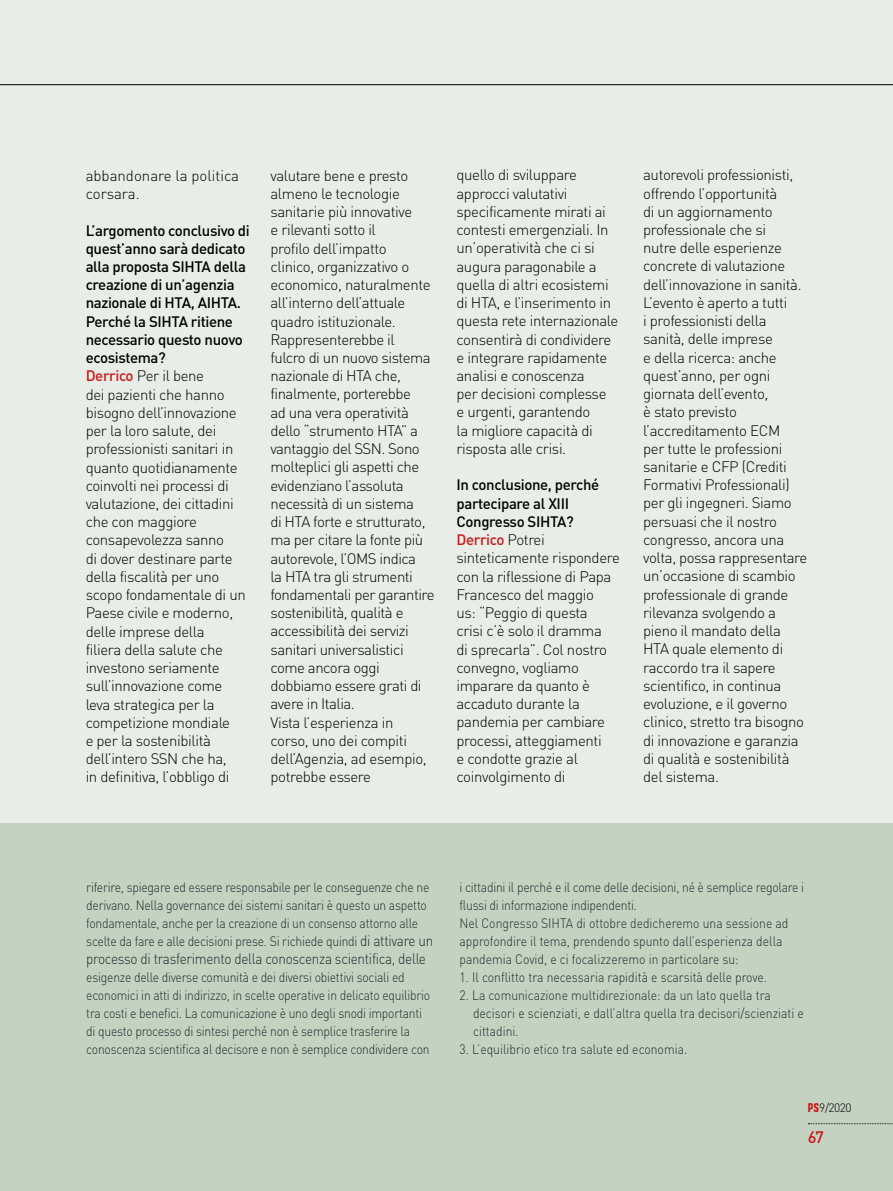
<style>
.page{position:relative;width:893px;height:1191px;background:#e8ede7}
.page>*{position:absolute;margin:0;border:0;box-sizing:border-box;transform-origin:0 0}
.t1{font:500 16.5px "DIN";color:#cd1719}
.t2{font:300 15px/18.3px "DIN";letter-spacing:-.025em;color:#000}
.t3{font:300 15px "DIN";letter-spacing:-.02em;color:#1f2a2d;scale:.9 1}
.t4{font:300 15px/18.3px "DIN";color:#000}
.t5{font:300 13.5px/18px "DIN";letter-spacing:-.02em;color:#1f2a2d;scale:.9 1}
.t6{font:300 13.5px/18px "DIN";color:#1f2a2d;scale:.9 1}
.t7{font:300 12px "DIN";color:#000}
.s1{font-weight:500}
.s2{font-weight:500;color:#cd1719}
.s3{font-size:15px}
.s4{font-family:"Cubadak";font-weight:400;color:#cd1719}
</style>
<div class="page">
<div style="left:0;top:823px;width:893px;height:368px;background:#c4d2c2"></div>
<hr style="left:0;top:84px;width:893px;height:1px;background:#000">
<svg style="left:808px;top:1123px;width:85px;height:1px"></svg>
<p class="t4" style="left:86px;top:166px;width:155px">abbandonare la politica corsara.</p>
<p class="t2" style="left:86px;top:221px;width:166px"><span class="s1">L’argomento conclusivo di quest’anno sarà dedicato alla proposta SIHTA della creazione di un’agenzia nazionale di HTA, AIHTA.<br>Perché la SIHTA ritiene necessario questo nuovo ecosistema?<br></span><span class="s2">Derrico</span> Per il bene<br>dei pazienti che hanno bisogno dell’innovazione per la loro salute, dei professionisti sanitari in quanto quotidianamente coinvolti nei processi di valutazione, dei cittadini che con maggiore consapevolezza sanno<br>di dover destinare parte della fiscalità per uno scopo fondamentale di un<br>Paese civile e moderno, delle imprese della<br>filiera della salute che investono seriamente sull’innovazione come leva strategica per la competizione mondiale<br>e per la sostenibilità dell’intero SSN che ha,<br>in definitiva, l’obbligo di</p>
<p class="t2" style="left:270px;top:166px;width:166px">valutare bene e presto almeno le tecnologie sanitarie più innovative<br>e rilevanti sotto il<br>profilo dell’impatto<br>clinico, organizzativo o economico, naturalmente all’interno dell’attuale quadro istituzionale.<br>Rappresenterebbe il<br>fulcro di un nuovo sistema nazionale di HTA che, finalmente, porterebbe<br>ad una vera operatività dello “strumento HTA” a vantaggio del SSN. Sono molteplici gli aspetti che evidenziano l’assoluta necessità di un sistema<br>di HTA forte e strutturato, ma per citare la fonte più autorevole, l’OMS indica<br>la HTA tra gli strumenti fondamentali per garantire sostenibilità, qualità e accessibilità dei servizi sanitari universalistici come ancora oggi dobbiamo essere grati di avere in Italia.<br>Vista l’esperienza in corso, uno dei compiti dell’Agenzia, ad esempio, potrebbe essere</p>
<p class="t2" style="left:456px;top:166px;width:163px">quello di sviluppare approcci valutativi specificamente mirati ai contesti emergenziali. In un’operatività che ci si augura paragonabile a quella di altri ecosistemi di HTA, e l’inserimento in questa rete internazionale consentirà di condividere e integrare rapidamente analisi e conoscenza<br>per decisioni complesse<br>e urgenti, garantendo<br>la migliore capacità di risposta alle crisi.</p>
<p class="t2" style="left:456px;top:476px;width:165px"><span class="s1">In conclusione, perché partecipare al XIII<br>Congresso SIHTA?<br></span><span class="s2">Derrico</span> Potrei sinteticamente rispondere con la riflessione di Papa<br>Francesco del maggio<br>us: “Peggio di questa<br>crisi c’è solo il dramma<br>di sprecarla”. Col nostro convegno, vogliamo imparare da quanto è accaduto durante la pandemia per cambiare processi, atteggiamenti<br>e condotte grazie al coinvolgimento di</p>
<p class="t2" style="left:643px;top:166px;width:166px">autorevoli professionisti, offrendo l’opportunità<br>di un aggiornamento professionale che si<br>nutre delle esperienze concrete di valutazione dell’innovazione in sanità.<br>L’evento è aperto a tutti<br>i professionisti della sanità, delle imprese<br>e della ricerca: anche quest’anno, per ogni giornata dell’evento,<br>è stato previsto l’accreditamento ECM<br>per tutte le professioni sanitarie e CFP (Crediti<br>Formativi Professionali) per gli ingegneri. Siamo persuasi che il nostro congresso, ancora una volta, possa rappresentare un’occasione di scambio professionale di grande rilevanza svolgendo a pieno il mandato della<br>HTA quale elemento di raccordo tra il sapere scientifico, in continua evoluzione, e il governo clinico, stretto tra bisogno di innovazione e garanzia di qualità e sostenibilità del sistema.</p>
<p class="t5" style="left:86px;top:878px;width:387px">riferire, spiegare ed essere responsabile per le conseguenze che ne derivano. Nella governance dei sistemi sanitari è questo un aspetto fondamentale, anche per la creazione di un consenso attorno alle scelte da fare e alle decisioni prese. Si richiede quindi <span class="s3">di attivare un</span></p>
<p class="t3" style="left:86px;top:949px;width:379px">processo di trasferimento della conoscenza scientifica, delle</p>
<p class="t5" style="left:86px;top:968px;width:384px">esigenze delle diverse comunità e dei diversi obiettivi sociali ed economici in atti di indirizzo, in scelte operative in delicato equilibrio tra costi e benefici. La comunicazione è uno degli snodi importanti di questo processo di sintesi perché non è semplice trasferire la conoscenza scientifica al decisore e non è semplice condividere con</p>
<p class="t6" style="left:459px;top:878px;width:384px">i cittadini il perché e il come delle decisioni, né è semplice regolare i flussi di informazione indipendenti.<br>Nel Congresso SIHTA di ottobre dedicheremo una sessione ad approfondire il tema, prendendo spunto dall’esperienza della pandemia Covid, e ci focalizzeremo in particolare su:</p>
<p class="t6" style="left:459px;top:968px;width:343px">1. Il conflitto tra necessaria rapidità e scarsità delle prove.</p>
<p class="t6" style="left:473px;top:986px;width:369px;text-indent:-13px">2. La comunicazione multidirezionale: da un lato quella tra decisori e scienziati, e dall’altra quella tra decisori/scienziati e cittadini.</p>
<p class="t6" style="left:459px;top:1040px;width:255px">3. L’equilibrio etico tra salute ed economia<span class="s3">.</span></p>
<p class="t7" style="left:808px;top:1100px;width:45px"><span class="s4">PS</span>9/2020</p>
<p class="t7" style="left:819px;top:1100px;width:8px">7</p>
<p class="t1" style="left:808px;top:1126px;width:18px">67</p>
</div>
